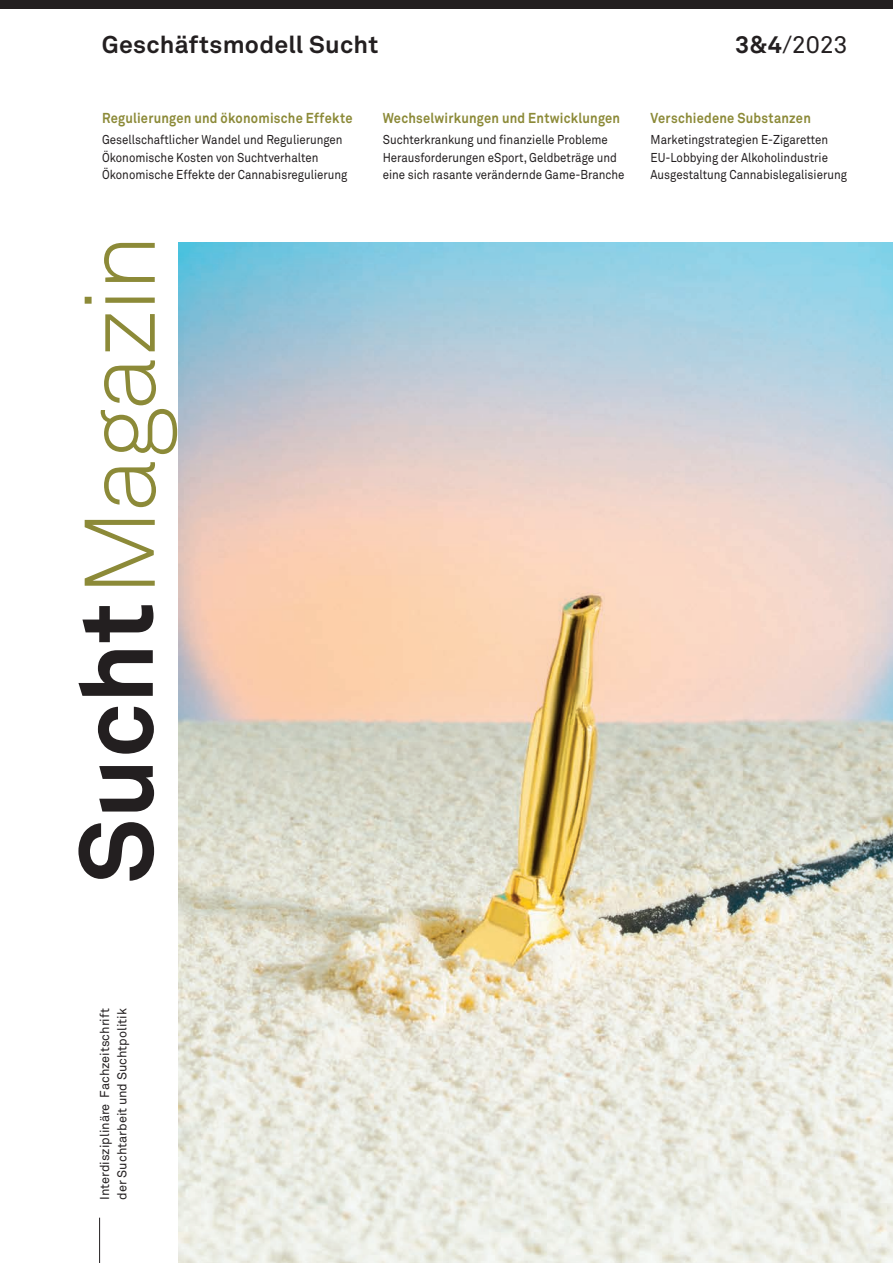
<style>
.page{position:relative;width:893px;height:1263px;background:#fff}
.page>*{position:absolute;margin:0;border:0;box-sizing:border-box;transform-origin:0 0}
._01-Cover_Thema_Ausgabe{font:700 24px "Akkurat Std";letter-spacing:.01em;color:#231f20;scale:1.04 1}
._01-Cover_Thema_Ausgabe-2{font:24px "Akkurat Std";color:#231f20;scale:1.04 1}
._01-Cover_Anriss_Titel{font:700 14.25px "Akkurat Std";letter-spacing:.02em;color:#8c8a38;scale:.9 1}
._01-Cover_Anriss_Grundtext{font:12.75px "Akkurat Std";color:#231f20;scale:.9 1}
._01-Cover_Anriss_Grundtext-2{font:12.75px/17.2px "Akkurat Std";color:#231f20}
.s1{font-weight:700}
</style>
<div class="page">
<div style="left:0;top:0;width:893px;height:9px;background:#231f20"></div>
<hr style="left:99px;top:1218px;width:1px;height:45px;background:#231f20">
<svg style="left:78px;top:822px;width:76px;height:59px"></svg>
<svg style="left:99px;top:766px;width:55px;height:45px"></svg>
<svg style="left:98px;top:707px;width:56px;height:47px"></svg>
<svg style="left:78px;top:650px;width:75px;height:46px"></svg>
<svg style="left:82px;top:605px;width:71px;height:37px"></svg>
<svg style="left:85px;top:243px;width:92px;height:343px"></svg>
<img style="left:179px;top:243px;width:714px;height:1020px">
<p class="_01-Cover_Thema_Ausgabe" style="left:102px;top:30px;width:267px">Geschäftsmodell Sucht</p>
<p class="_01-Cover_Thema_Ausgabe-2" style="left:735px;top:30px;width:110px"><span class="s1">3&amp;4</span>/2023</p>
<p class="_01-Cover_Anriss_Titel" style="left:102px;top:109px;width:280px">Regulierungen und ökonomische Effekte</p>
<p class="_01-Cover_Anriss_Grundtext" style="left:102px;top:132px;width:269px">Gesellschaftlicher Wandel und Regulierungen</p>
<p class="_01-Cover_Anriss_Grundtext" style="left:102px;top:150px;width:242px">Ökonomische Kosten von Suchtverhalten</p>
<p class="_01-Cover_Anriss_Grundtext" style="left:102px;top:167px;width:274px">Ökonomische Effekte der Cannabisregulierung</p>
<p class="_01-Cover_Anriss_Titel" style="left:383px;top:109px;width:265px">Wechselwirkungen und Entwicklungen</p>
<p class="_01-Cover_Anriss_Grundtext" style="left:383px;top:132px;width:252px">Suchterkrankung und finanzielle Probleme</p>
<p class="_01-Cover_Anriss_Grundtext" style="left:383px;top:150px;width:262px">Herausforderungen eSport, Geldbeträge und</p>
<p class="_01-Cover_Anriss_Grundtext" style="left:383px;top:167px;width:270px">eine sich rasante verändernde Game-Branche</p>
<p class="_01-Cover_Anriss_Titel" style="left:651px;top:109px;width:180px">Verschiedene Substanzen</p>
<p class="_01-Cover_Anriss_Grundtext" style="left:651px;top:132px;width:199px">Marketingstrategien E-Zigaretten</p>
<p class="_01-Cover_Anriss_Grundtext" style="left:651px;top:150px;width:199px">EU-Lobbying der Alkoholindustrie</p>
<p class="_01-Cover_Anriss_Grundtext" style="left:651px;top:167px;width:220px">Ausgestaltung Cannabislegalisierung</p>
<p class="_01-Cover_Anriss_Grundtext-2" style="left:96px;top:1200px;width:193px;rotate:-90deg">Interdisziplinäre Fachzeitschrift der Suchtarbeit und Suchtpolitik</p>
</div>
